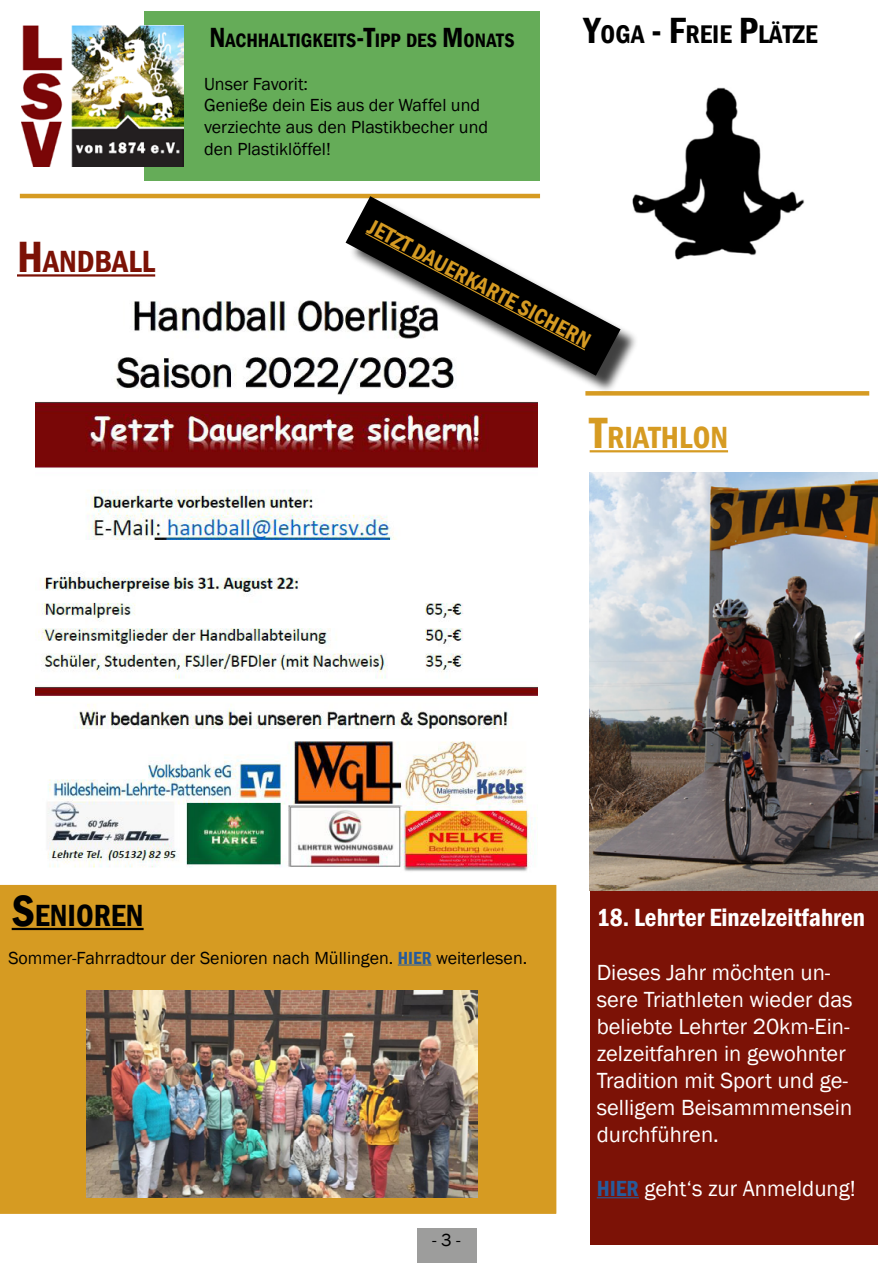
<style>
.page{position:relative;width:893px;height:1263px;background:#fff}
.page>*{position:absolute;margin:0;border:0;box-sizing:border-box;transform-origin:0 0}
.t1{font:600 condensed 31.5px "Franklin Gothic";color:#d69b22}
.t2{font:600 condensed 31.5px "Franklin Gothic";color:#7c1206}
.t3{font:600 condensed 31.5px "Franklin Gothic";color:#000}
.t4{font:600 condensed 26.25px "Franklin Gothic";color:#000}
.t5{font:600 condensed 25.5px "Franklin Gothic";color:#fff}
.t6{font:22.5px/27px "Franklin Gothic";color:#fff}
.t7{font:600 condensed 22.5px "Franklin Gothic";color:#d69b22}
.t8{font:600 condensed 19.95px "Franklin Gothic";color:#000}
.t9{font:18px/21.6px "Franklin Gothic";color:#000}
.s1{font-size:45px}
.s2{font-size:28.5px}
.s3{font-size:37.5px}
.s4{font-weight:600;font-stretch:condensed;color:#275b9b}
</style>
<div class="page">
<div style="left:585px;top:391px;width:284px;height:5px;background:#d69b22"></div>
<div style="left:417px;top:1229px;width:59px;height:34px;background:#9d9d9c"></div>
<hr style="left:20px;top:194px;width:520px;height:4px;background:#d69b22">
<div style="left:145px;top:11px;width:395px;height:169px;background:#65ac58"></div>
<img style="left:632px;top:87px;width:172px;height:173px">
<img style="left:22px;top:25px;width:161px;height:142px">
<hr style="left:17px;top:274px;width:138px;height:3px;background:#7c1206">
<img style="left:35px;top:300px;width:502px;height:572px">
<div style="left:348px;top:199px;width:290px;height:195px;background:#000;opacity:.75"></div>
<svg style="left:346px;top:196px;width:275px;height:180px"></svg>
<svg style="left:358px;top:219px;width:252px;height:153px"></svg>
<hr style="left:590px;top:450px;width:138px;height:2px;background:#d69b22">
<img style="left:590px;top:472px;width:287px;height:419px">
<div style="left:590px;top:891px;width:287px;height:353px;background:#7c1206"></div>
<hr style="left:597px;top:1197px;width:42px;height:1px;background:#275b9b">
<div style="left:2px;top:888px;width:551px;height:323px;background:#d69b22"></div>
<hr style="left:12px;top:928px;width:132px;height:2px;background:#000">
<img style="left:87px;top:990px;width:390px;height:207px">
<h1 class="t2" style="left:17px;top:240px;width:140px"><span class="s1">H</span>ANDBALL</h1>
<p class="t8" style="left:209px;top:27px;width:307px"><span class="s2">N</span>ACHHALTIGKEITS<span class="s2">-T</span>IPP DES <span class="s2">M</span> ONATS</p>
<p class="t9" style="left:204px;top:73px;width:285px">Unser Favorit:<br>Genieße dein Eis aus der Waffel und verziechte aus den Plastikbecher und den Plastiklöffel!</p>
<p class="t4" style="left:584px;top:17px;width:235px"><span class="s3">Y</span>OGA <span class="s3">- F</span>REIE <span class="s3">P</span>LÄTZE</p>
<p class="t7" style="left:377px;top:212px;width:250px;rotate:28deg">JETZT DAUERKARTE SICHERN</p>
<h1 class="t1" style="left:590px;top:416px;width:140px"><span class="s1">T</span>RIATHLON</h1>
<h1 class="t3" style="left:12px;top:894px;width:133px"><span class="s1">S</span>ENIOREN</h1>
<p class="t9" style="left:8px;top:947px;width:520px">Sommer-Fahrradtour der Senioren nach Müllingen. <span class="s4">HIER</span> weiterlesen.</p>
<p class="t9" style="left:432px;top:1230px;width:30px">- 3 -</p>
<p class="t5" style="left:597px;top:900px;width:270px">18. Lehrter Einzelzeitfahren</p>
<p class="t6" style="left:597px;top:959px;width:257px">Dieses Jahr möchten un&shy;sere Triathleten wieder das beliebte Lehrter 20km-Ein&shy;zelzeitfahren in gewohnter<br>Tradition mit Sport und ge&shy;selligem Beisammmensein durchführen.</p>
<p class="t6" style="left:597px;top:1175px;width:261px"><span class="s4">HIER</span> geht‘s zur Anmeldung!</p>
</div>
